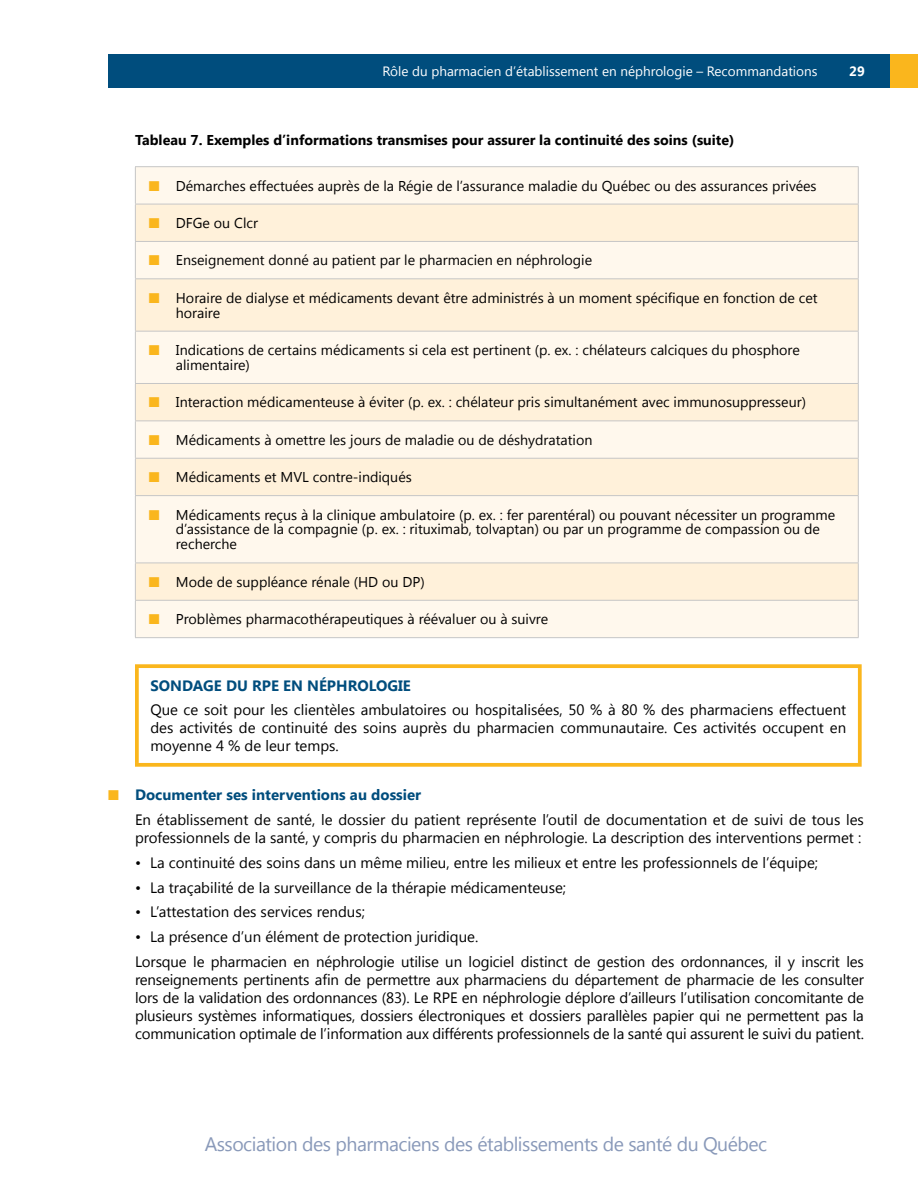
<style>
.page{position:relative;width:918px;height:1188px;background:#fff}
.page>*{position:absolute;margin:0;border:0;box-sizing:border-box;transform-origin:0 0}
.t1{font:19.5px "Segoe UI";letter-spacing:-.025em;color:#8999b9}
.t2{font:15px/18px "Segoe UI";color:#000;text-align:justify}
.t3{font:700 15px "Segoe UI";color:#004d7d}
.t4{font:14.25px/15px "Segoe UI";color:#000}
.t5{font:700 14.25px "Segoe UI";color:#000}
.t6{font:13.5px "Segoe UI";color:#fff}
.t7{font:700 13.5px "Segoe UI";color:#fff}
.s1{color:#fab61d}
.s2{font-weight:700;color:#004d7d}
</style>
<div class="page">
<div style="left:108px;top:54px;width:810px;height:34px;background:#004d7d"></div>
<div style="left:890px;top:54px;width:28px;height:34px;background:#fab61d"></div>
<div style="left:136px;top:167px;width:722px;height:470px;background:#fff8ed"></div>
<svg style="left:136px;top:205px;width:722px;height:395px;background:#fef4e3"></svg>
<hr style="left:135px;top:166px;width:724px;height:1px;background:#c6c6c6">
<hr style="left:135px;top:167px;width:1px;height:37px;background:#c6c6c6">
<hr style="left:858px;top:167px;width:1px;height:37px;background:#c6c6c6">
<hr style="left:135px;top:204px;width:724px;height:1px;background:#c6c6c6">
<hr style="left:135px;top:204px;width:1px;height:37px;background:#c6c6c6">
<hr style="left:858px;top:204px;width:1px;height:37px;background:#c6c6c6">
<hr style="left:135px;top:241px;width:724px;height:1px;background:#c6c6c6">
<hr style="left:135px;top:242px;width:1px;height:36px;background:#c6c6c6">
<hr style="left:858px;top:242px;width:1px;height:36px;background:#c6c6c6">
<hr style="left:135px;top:278px;width:724px;height:1px;background:#c6c6c6">
<hr style="left:135px;top:279px;width:1px;height:52px;background:#c6c6c6">
<hr style="left:858px;top:279px;width:1px;height:52px;background:#c6c6c6">
<hr style="left:135px;top:331px;width:724px;height:1px;background:#c6c6c6">
<hr style="left:135px;top:332px;width:1px;height:51px;background:#c6c6c6">
<hr style="left:858px;top:332px;width:1px;height:51px;background:#c6c6c6">
<hr style="left:135px;top:383px;width:724px;height:1px;background:#c6c6c6">
<hr style="left:135px;top:384px;width:1px;height:36px;background:#c6c6c6">
<hr style="left:858px;top:384px;width:1px;height:36px;background:#c6c6c6">
<hr style="left:135px;top:420px;width:724px;height:1px;background:#c6c6c6">
<hr style="left:135px;top:421px;width:1px;height:37px;background:#c6c6c6">
<hr style="left:858px;top:421px;width:1px;height:37px;background:#c6c6c6">
<hr style="left:135px;top:458px;width:724px;height:1px;background:#c6c6c6">
<hr style="left:135px;top:459px;width:1px;height:36px;background:#c6c6c6">
<hr style="left:858px;top:459px;width:1px;height:36px;background:#c6c6c6">
<hr style="left:135px;top:495px;width:724px;height:1px;background:#c6c6c6">
<hr style="left:135px;top:496px;width:1px;height:67px;background:#c6c6c6">
<hr style="left:858px;top:496px;width:1px;height:67px;background:#c6c6c6">
<hr style="left:135px;top:563px;width:724px;height:1px;background:#c6c6c6">
<hr style="left:135px;top:563px;width:1px;height:37px;background:#c6c6c6">
<hr style="left:858px;top:563px;width:1px;height:37px;background:#c6c6c6">
<hr style="left:135px;top:600px;width:724px;height:1px;background:#c6c6c6">
<hr style="left:135px;top:601px;width:1px;height:36px;background:#c6c6c6">
<hr style="left:858px;top:601px;width:1px;height:36px;background:#c6c6c6">
<hr style="left:135px;top:637px;width:724px;height:1px;background:#c6c6c6">
<svg style="left:135px;top:664px;width:727px;height:4px;background:#fabb2c"></svg>
<svg style="left:135px;top:668px;width:4px;height:95px"></svg>
<svg style="left:858px;top:668px;width:4px;height:95px"></svg>
<svg style="left:135px;top:763px;width:727px;height:4px;background:#fabb2d"></svg>
<p class="t6" style="left:383px;top:62px;width:436px">Rôle du pharmacien d’établissement en néphrologie – Recommandations</p>
<p class="t7" style="left:849px;top:61px;width:17px">29</p>
<p class="t5" style="left:135px;top:130px;width:601px">Tableau 7. Exemples d’informations transmises pour assurer la continuité des soins (suite)</p>
<p class="t4" style="left:149px;top:177px;width:669px"><span class="s1">■</span> Démarches effectuées auprès de la Régie de l’assurance maladie du Québec ou des assurances privées</p>
<p class="t4" style="left:149px;top:215px;width:111px"><span class="s1">■</span> DFGe ou Clcr</p>
<p class="t4" style="left:149px;top:252px;width:445px"><span class="s1">■</span> Enseignement donné au patient par le pharmacien en néphrologie</p>
<p class="t4" style="left:176px;top:290px;width:643px;text-indent:-27px"><span class="s1">■</span> Horaire de dialyse et médicaments devant être administrés à un moment spécifique en fonction de cet horaire</p>
<p class="t4" style="left:176px;top:342px;width:625px;text-indent:-27px"><span class="s1">■</span> Indications de certains médicaments si cela est pertinent (p. ex. : chélateurs calciques du phosphore alimentaire)</p>
<p class="t4" style="left:149px;top:394px;width:659px"><span class="s1">■</span> Interaction médicamenteuse à éviter (p. ex. : chélateur pris simultanément avec immunosuppresseur)</p>
<p class="t4" style="left:149px;top:432px;width:445px"><span class="s1">■</span> Médicaments à omettre les jours de maladie ou de déshydratation</p>
<p class="t4" style="left:149px;top:469px;width:264px"><span class="s1">■</span> Médicaments et MVL contre-indiqués</p>
<p class="t4" style="left:176px;top:506px;width:661px;text-indent:-27px"><span class="s1">■</span> Médicaments reçus à la clinique ambulatoire (p. ex. : fer parentéral) ou pouvant nécessiter un programme d’assistance de la compagnie (p. ex. : rituximab, tolvaptan) ou par un programme de compassion ou de recherche</p>
<p class="t4" style="left:149px;top:574px;width:277px"><span class="s1">■</span> Mode de suppléance rénale (HD ou DP)</p>
<p class="t4" style="left:149px;top:611px;width:401px"><span class="s1">■</span> Problèmes pharmacothérapeutiques à réévaluer ou à suivre</p>
<p class="t3" style="left:150px;top:675px;width:262px">SONDAGE DU RPE EN NÉPHROLOGIE</p>
<p class="t2" style="left:150px;top:700px;width:697px">Que ce soit pour les clientèles ambulatoires ou hospitalisées, 50 % à 80 % des pharmaciens effectuent des activités de continuité des soins auprès du pharmacien communautaire. Ces activités occupent en moyenne 4 % de leur temps.</p>
<p class="t2" style="left:135px;top:782px;width:731px;line-height:24.8px;text-indent:-27px"><span class="s1">■</span> <span class="s2">Documenter ses interventions au dossier<br></span>En établissement de santé, le dossier du patient représente l’outil de documentation et de suivi de tous les</p>
<p class="t2" style="left:135px;top:828px;width:728px">professionnels de la santé, y compris du pharmacien en néphrologie. La description des interventions permet :</p>
<p class="t2" style="left:135px;top:853px;width:685px">• La continuité des soins dans un même milieu, entre les milieux et entre les professionnels de l’équipe;</p>
<p class="t2" style="left:135px;top:878px;width:433px">• La traçabilité de la surveillance de la thérapie médicamenteuse;</p>
<p class="t2" style="left:135px;top:902px;width:232px">• L’attestation des services rendus;</p>
<p class="t2" style="left:135px;top:924px;width:730px;line-height:24.8px">• La présence d’un élément de protection juridique.<br>Lorsque le pharmacien en néphrologie utilise un logiciel distinct de gestion des ordonnances, il y inscrit les</p>
<p class="t2" style="left:135px;top:970px;width:731px">renseignements pertinents afin de permettre aux pharmaciens du département de pharmacie de les consulter lors de la validation des ordonnances (83). Le RPE en néphrologie déplore d’ailleurs l’utilisation concomitante de plusieurs systèmes informatiques, dossiers électroniques et dossiers parallèles papier qui ne permettent pas la communication optimale de l’information aux différents professionnels de la santé qui assurent le suivi du patient.</p>
<h1 class="t1" style="left:205px;top:1131px;width:564px">Association des pharmaciens des établissements de santé du Québec</h1>
</div>
